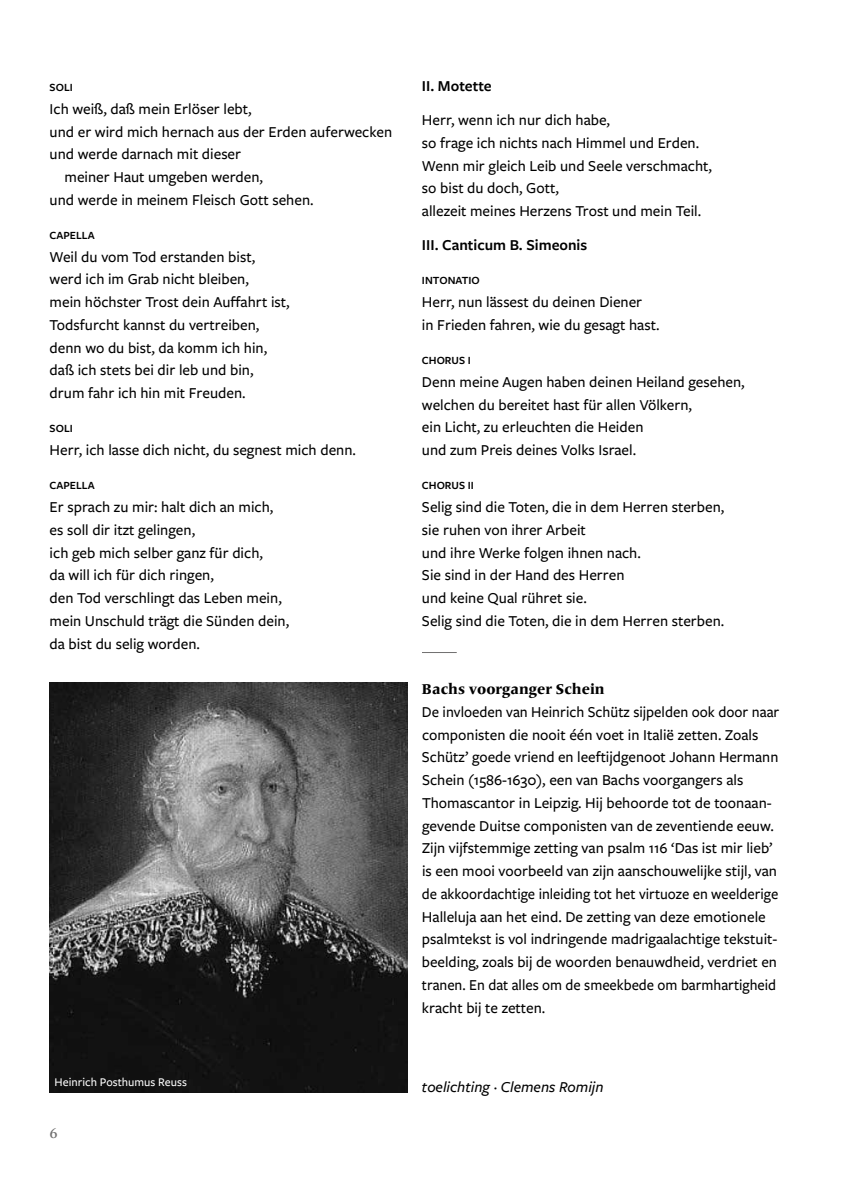
<style>
.page{position:relative;width:844px;height:1191px;background:#fff}
.page>*{position:absolute;margin:0;border:0;box-sizing:border-box;transform-origin:0 0}
.t1{font:500 15.75px/22.8px "Freight Sans Pro";color:#000}
.t2{font:600 15.75px "Freight Sans Pro";color:#000}
.t3{font:italic 500 15.75px "Freight Sans Pro";color:#000}
.t4{font:800 14.88px "Frutiger Serif LT Pro";color:#000}
.t5{font:500 14.88px "Frutiger Serif LT Pro";color:#706f6f}
.t6{font:500 12.25px "Freight Sans Pro";color:#fff}
.t7{font:600 11.38px "Freight Sans Pro";color:#000}
</style>
<div class="page">
<hr style="left:422px;top:652px;width:34px;height:1px;background:#706f6f">
<img style="left:50px;top:682px;width:357px;height:410px">
<p class="t7" style="left:50px;top:80px;width:25px">SOLI</p>
<p class="t1" style="left:50px;top:97px;width:203px">Ich weiß, daß mein Erlöser lebt,</p>
<p class="t1" style="left:50px;top:119px;width:344px">und er wird mich hernach aus der Erden auferwecken</p>
<p class="t1" style="left:50px;top:142px;width:193px">und werde darnach mit dieser</p>
<p class="t1" style="left:64px;top:165px;width:200px">meiner Haut umgeben werden,</p>
<p class="t1" style="left:50px;top:188px;width:265px">und werde in meinem Fleisch Gott sehen.</p>
<p class="t7" style="left:50px;top:227px;width:46px">CAPELLA</p>
<p class="t1" style="left:50px;top:245px;width:241px">Weil du vom Tod erstanden bist, werd ich im Grab nicht bleiben,<br>mein höchster Trost dein Auffahrt ist,<br>Todsfurcht kannst du vertreiben, denn wo du bist, da komm ich hin, daß ich stets bei dir leb und bin, drum fahr ich hin mit Freuden.</p>
<p class="t7" style="left:50px;top:421px;width:25px">SOLI</p>
<p class="t1" style="left:50px;top:438px;width:308px">Herr, ich lasse dich nicht, du segnest mich denn.</p>
<p class="t7" style="left:50px;top:478px;width:46px">CAPELLA</p>
<p class="t1" style="left:50px;top:495px;width:241px">Er sprach zu mir: halt dich an mich, es soll dir itzt gelingen,<br>ich geb mich selber ganz für dich,<br>da will ich für dich ringen,<br>den Tod verschlingt das Leben mein, mein Unschuld trägt die Sünden dein, da bist du selig worden.</p>
<p class="t6" style="left:55px;top:1073px;width:134px">Heinrich Posthumus Reuss</p>
<p class="t5" style="left:50px;top:1124px;width:10px">6</p>
<p class="t2" style="left:422px;top:75px;width:71px">II. Motette</p>
<p class="t1" style="left:422px;top:108px;width:291px">Herr, wenn ich nur dich habe,<br>so frage ich nichts nach Himmel und Erden.<br>Wenn mir gleich Leib und Seele verschmacht, so bist du doch, Gott,<br>allezeit meines Herzens Trost und mein Teil.</p>
<p class="t2" style="left:422px;top:234px;width:167px">III. Canticum B. Simeonis</p>
<p class="t7" style="left:422px;top:273px;width:59px">INTONATIO</p>
<p class="t1" style="left:422px;top:290px;width:239px">Herr, nun lässest du deinen Diener<br>in Frieden fahren, wie du gesagt hast.</p>
<p class="t7" style="left:422px;top:353px;width:50px">CHORUS I</p>
<p class="t1" style="left:422px;top:370px;width:324px">Denn meine Augen haben deinen Heiland gesehen, welchen du bereitet hast für allen Völkern,<br>ein Licht, zu erleuchten die Heiden<br>und zum Preis deines Volks Israel.</p>
<p class="t7" style="left:422px;top:478px;width:53px">CHORUS II</p>
<p class="t1" style="left:422px;top:495px;width:304px">Selig sind die Toten, die in dem Herren sterben, sie ruhen von ihrer Arbeit<br>und ihre Werke folgen ihnen nach.<br>Sie sind in der Hand des Herren<br>und keine Qual rühret sie.<br>Selig sind die Toten, die in dem Herren sterben.</p>
<p class="t4" style="left:422px;top:680px;width:184px">Bachs voorganger Schein</p>
<p class="t1" style="left:422px;top:700px;width:359px">De invloeden van Heinrich Schütz sijpelden ook door naar componisten die nooit één voet in Italië zetten. Zoals Schütz’ goede vriend en leeftijdgenoot Johann Hermann Schein (1586-1630), een van Bachs voorgangers als Thomascantor in Leipzig. Hij behoorde tot de toonaan&shy;gevende Duitse componisten van de zeventiende eeuw.<br>Zijn vijfstemmige zetting van psalm 116 ‘Das ist mir lieb’ is een mooi voorbeeld van zijn aanschouwelijke stijl, van de akkoordachtige inleiding tot het virtuoze en weelderige Halleluja aan het eind. De zetting van deze emotionele psalmtekst is vol indringende madrigaalachtige tekstuit&shy;beelding, zoals bij de woorden benauwdheid, verdriet en tranen. En dat alles om de smeekbede om barmhartigheid kracht bij te zetten.</p>
<p class="t3" style="left:422px;top:1076px;width:183px">toelichting · Clemens Romijn</p>
</div>
